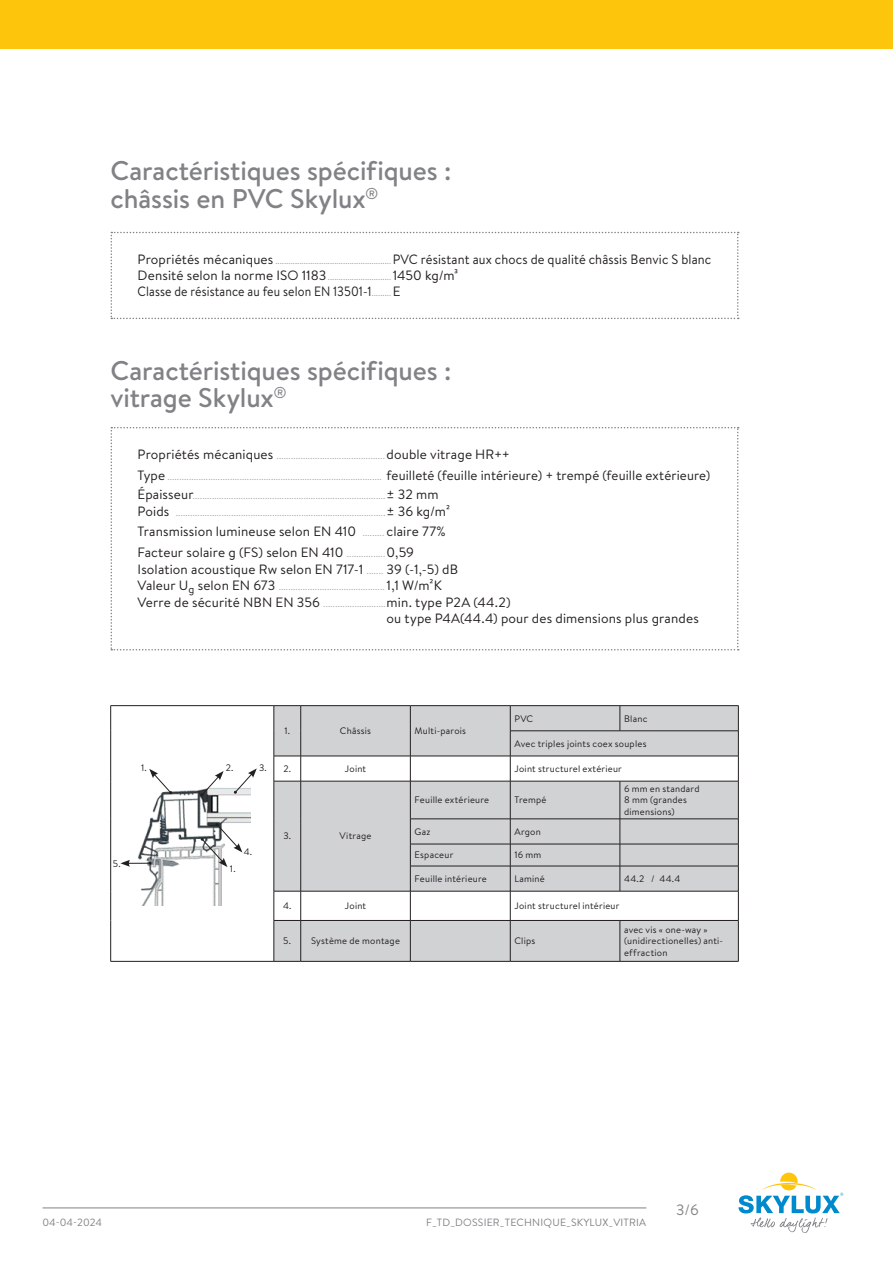
<style>
.page{position:relative;width:893px;height:1263px;background:#fff}
.page>*{position:absolute;margin:0;border:0;box-sizing:border-box;transform-origin:0 0}
.Titel_2{font:500 27px/27px "Brandon Text";letter-spacing:-.005em;color:#808285}
.t1{font:15px "Brandon Text";color:#808285}
.tekst_tabel{font:13.5px "Brandon Text";letter-spacing:.01em;color:#231f20}
.tekst_tabel_zonder_grijze_puntjes{font:13.5px "Brandon Text";letter-spacing:.01em;color:#231f20}
.tekst_tabel-2{font:13.5px "Brandon Text";letter-spacing:.01em;color:#231f20;scale:.9 1}
.t2{font:10.5px "Brandon Text";letter-spacing:.02em;color:#808285}
.tekst{font:9.45px/11.4px "Brandon Text";letter-spacing:.025em;color:#231f20}
.tekst_insprong{font:9.45px "Brandon Text";letter-spacing:.025em;color:#231f20}
.tekst_tabel_zonder_grijze_puntjes-2{font:9px "Brandon Text";color:#a8a9ad}
.tekst_tabel-3{font:9px "Brandon Text";color:#a8a9ad}
.s1{font-size:9px;color:#a8a9ad}
.s2{font-size:13.5px;color:#231f20}
.s3{font-size:10.8px;color:#231f20}
</style>
<div class="page">
<svg style="left:738px;top:1172px;width:105px;height:61px"></svg>
<hr style="left:43px;top:1207px;width:603px;height:1px;background:#808285">
<div style="left:0;top:0;width:893px;height:49px;background:#fec50d"></div>
<svg style="left:111px;top:232px;width:628px;height:87px"></svg>
<svg style="left:111px;top:427px;width:628px;height:223px"></svg>
<div style="left:275px;top:782px;width:463px;height:37px;background:#d1d2d4"></div>
<hr style="left:111px;top:705px;width:163px;height:1px;background:#231f20">
<svg style="left:110px;top:706px;width:1px;height:75px"></svg>
<hr style="left:110px;top:781px;width:1px;height:38px;background:#231f20">
<svg style="left:274px;top:705px;width:465px;height:77px"></svg>
<hr style="left:274px;top:781px;width:1px;height:38px;background:#231f20">
<hr style="left:301px;top:781px;width:109px;height:1px;background:#231f20">
<hr style="left:300px;top:781px;width:1px;height:38px;background:#231f20">
<hr style="left:410px;top:781px;width:100px;height:1px;background:#231f20">
<hr style="left:410px;top:781px;width:1px;height:38px;background:#231f20">
<hr style="left:510px;top:781px;width:110px;height:1px;background:#231f20">
<hr style="left:510px;top:781px;width:1px;height:38px;background:#231f20">
<hr style="left:620px;top:781px;width:118px;height:1px;background:#231f20">
<hr style="left:620px;top:781px;width:1px;height:38px;background:#231f20">
<hr style="left:738px;top:781px;width:1px;height:38px;background:#231f20">
<hr style="left:410px;top:818px;width:100px;height:1px;background:#231f20">
<hr style="left:510px;top:818px;width:110px;height:1px;background:#231f20">
<hr style="left:620px;top:818px;width:118px;height:1px;background:#231f20">
<svg style="left:110px;top:819px;width:1px;height:101px"></svg>
<hr style="left:110px;top:920px;width:1px;height:41px;background:#231f20">
<hr style="left:111px;top:961px;width:163px;height:1px;background:#231f20">
<svg style="left:274px;top:819px;width:465px;height:143px"></svg>
<img style="left:138px;top:787px;width:112px;height:118px">
<svg style="left:149px;top:769px;width:23px;height:25px"></svg>
<svg style="left:201px;top:771px;width:23px;height:25px"></svg>
<svg style="left:234px;top:768px;width:23px;height:26px"></svg>
<svg style="left:120px;top:860px;width:32px;height:7px"></svg>
<svg style="left:201px;top:823px;width:41px;height:44px"></svg>
<p class="Titel_2" style="left:111px;top:157px;width:342px">Caractéristiques spécifiques : châssis en PVC Skylux<sup>®</sup></p>
<p class="tekst_tabel" style="left:138px;top:250px;width:575px">Propriétés mécaniques <span class="s1">.....................................................</span> PVC résistant aux chocs de qualité châssis Benvic S blanc</p>
<p class="tekst_tabel" style="left:138px;top:266px;width:322px">Densité selon la norme ISO 1183<span class="s1">.............................</span> 1450 kg/m³</p>
<p class="tekst_tabel-2" style="left:138px;top:282px;width:294px">Classe de résistance au feu selon EN 13501-1<span class="s1">.........</span>E</p>
<p class="Titel_2" style="left:111px;top:356px;width:342px">Caractéristiques spécifiques : vitrage Skylux<sup>®</sup></p>
<p class="tekst_tabel_zonder_grijze_puntjes-2" style="left:138px;top:450px;width:374px"><span class="s2">Propriétés mécaniques</span> ............................................. <span class="s2">double vitrage HR++</span></p>
<p class="tekst_tabel_zonder_grijze_puntjes-2" style="left:138px;top:470px;width:574px"><span class="s2">Type</span> ......................................................................................... <span class="s2">feuilleté (feuille intérieure) + trempé (feuille extérieure)</span></p>
<p class="tekst_tabel_zonder_grijze_puntjes-2" style="left:138px;top:489px;width:302px"><span class="s2">Épaisseur</span>................................................................................<span class="s2">± 32 mm</span></p>
<p class="tekst_tabel_zonder_grijze_puntjes-2" style="left:138px;top:507px;width:314px"><span class="s2">Poids</span> .......................................................................................<span class="s2">± 36 kg/m²</span></p>
<p class="tekst_tabel_zonder_grijze_puntjes" style="left:138px;top:522px;width:309px">Transmission lumineuse selon EN 410 <span class="s1">.........</span> claire 77%</p>
<p class="tekst_tabel" style="left:138px;top:543px;width:278px">Facteur solaire g (FS) selon EN 410 <span class="s1">................</span>0,59</p>
<p class="tekst_tabel" style="left:138px;top:560px;width:322px">Isolation acoustique Rw selon EN 717-1 <span class="s1">.......</span> 39 (-1,-5) dB</p>
<p class="tekst_tabel-3" style="left:138px;top:581px;width:306px"><span class="s2">Valeur U</span><span class="s3">g</span> <span class="s2">selon EN 673</span> ............................................ <span class="s2">1,1 W/m²K</span></p>
<p class="tekst_tabel" style="left:138px;top:593px;width:374px">Verre de sécurité NBN EN 356 <span class="s1">..........................</span>min. type P2A (44.2)</p>
<p class="tekst_tabel" style="left:387px;top:609px;width:314px">ou type P4A(44.4) pour des dimensions plus grandes</p>
<p class="tekst_insprong" style="left:113px;top:857px;width:9px">5.</p>
<p class="tekst_insprong" style="left:141px;top:761px;width:7px">1.</p>
<p class="tekst_insprong" style="left:226px;top:761px;width:9px">2.</p>
<p class="tekst_insprong" style="left:259px;top:761px;width:9px">3.</p>
<p class="tekst_insprong" style="left:230px;top:862px;width:7px">1.</p>
<p class="tekst_insprong" style="left:244px;top:845px;width:10px">4.</p>
<p class="tekst_insprong" style="left:284px;top:724px;width:7px">1.</p>
<p class="tekst_insprong" style="left:340px;top:724px;width:33px">Châssis</p>
<p class="tekst_insprong" style="left:415px;top:724px;width:53px">Multi-parois</p>
<p class="tekst_insprong" style="left:514px;top:712px;width:20px">PVC</p>
<p class="tekst" style="left:624px;top:712px;width:25px">Blanc</p>
<p class="tekst_insprong" style="left:514px;top:737px;width:134px">Avec triples joints coex souples</p>
<p class="tekst_insprong" style="left:283px;top:762px;width:9px">2.</p>
<p class="tekst_insprong" style="left:345px;top:762px;width:23px">Joint</p>
<p class="tekst_insprong" style="left:514px;top:762px;width:109px">Joint structurel extérieur</p>
<p class="tekst_insprong" style="left:283px;top:830px;width:9px">3.</p>
<p class="tekst" style="left:340px;top:830px;width:33px">Vitrage</p>
<p class="tekst" style="left:415px;top:794px;width:76px">Feuille extérieure</p>
<p class="tekst" style="left:514px;top:794px;width:33px">Trempé</p>
<p class="tekst" style="left:624px;top:783px;width:77px">6 mm en standard</p>
<p class="tekst" style="left:624px;top:794px;width:64px">8 mm (grandes dimensions)</p>
<p class="tekst" style="left:415px;top:825px;width:17px">Gaz</p>
<p class="tekst" style="left:514px;top:825px;width:28px">Argon</p>
<p class="tekst" style="left:415px;top:849px;width:40px">Espaceur</p>
<p class="tekst" style="left:514px;top:849px;width:28px">16 mm</p>
<p class="tekst" style="left:415px;top:873px;width:74px">Feuille intérieure</p>
<p class="tekst" style="left:514px;top:873px;width:32px">Laminé</p>
<p class="tekst" style="left:624px;top:873px;width:58px">44.2 / 44.4</p>
<p class="tekst_insprong" style="left:283px;top:899px;width:10px">4.</p>
<p class="tekst_insprong" style="left:345px;top:899px;width:23px">Joint</p>
<p class="tekst_insprong" style="left:514px;top:899px;width:106px">Joint structurel intérieur</p>
<p class="tekst_insprong" style="left:283px;top:934px;width:9px">5.</p>
<p class="tekst" style="left:311px;top:935px;width:90px">Système de montage</p>
<p class="tekst" style="left:514px;top:935px;width:22px">Clips</p>
<p class="tekst" style="left:624px;top:923px;width:101px">avec vis « one-way » (unidirectionelles) anti&shy;effraction</p>
<p class="t2" style="left:43px;top:1215px;width:61px">04-04-2024</p>
<p class="t2" style="left:426px;top:1215px;width:222px">F_TD_DOSSIER_TECHNIQUE_SKYLUX_VITRIA</p>
<h2 class="t1" style="left:676px;top:1199px;width:24px">3/6</h2>
</div>
